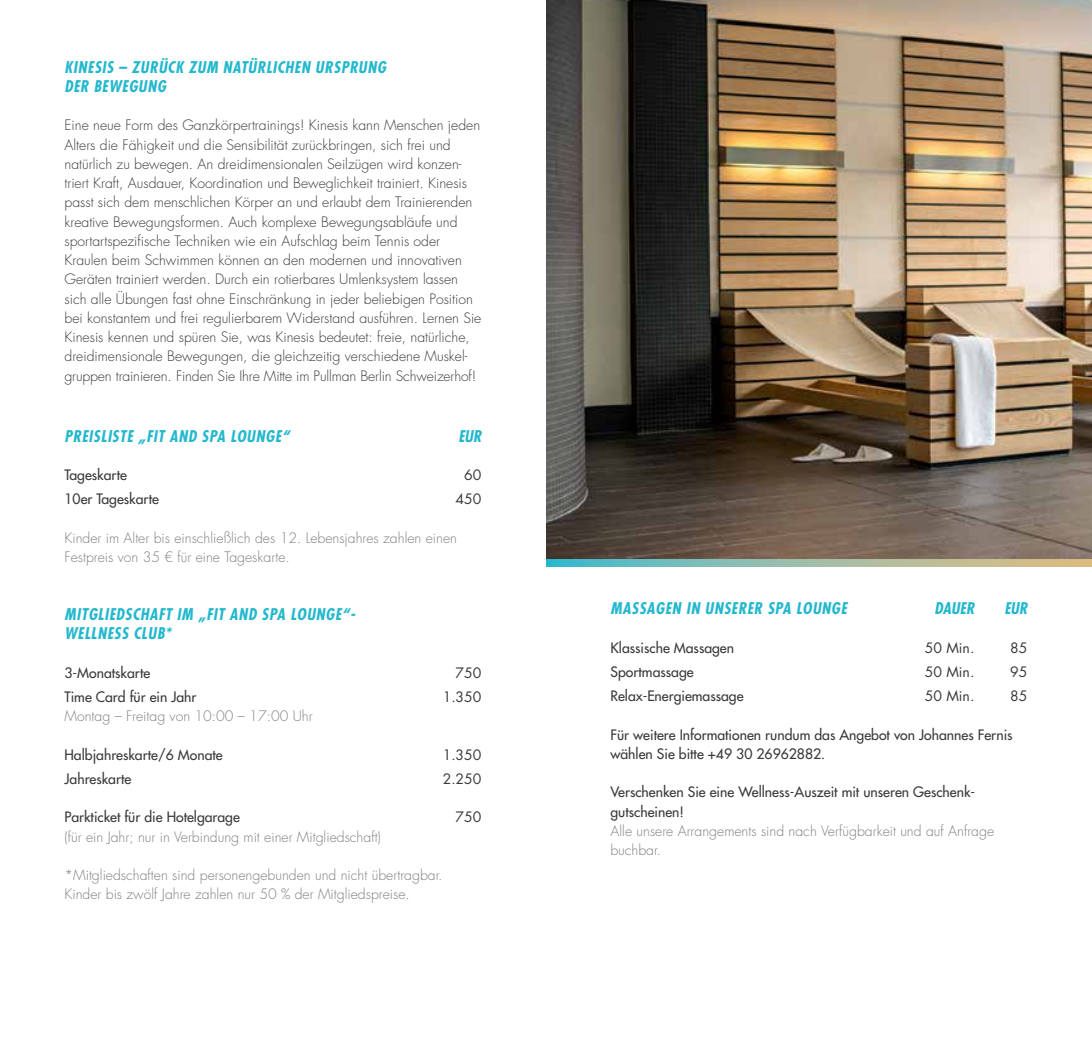
<style>
.page{position:relative;width:1092px;height:1042px;background:#fff}
.page>*{position:absolute;margin:0;border:0;box-sizing:border-box;transform-origin:0 0}
.t1{font:italic 700 condensed 15.75px/19.2px "Futura Std";letter-spacing:.04em;color:#24b8cd}
.t2{font:300 14px/19.2px "Futura Std";color:#3a3a39}
.t3{font:300 14px/19.2px "Futura Std";color:#7f7f7f}
.t4{font:500 14px/19.2px "Futura Std";color:#3a3a39}
.t5{font:14px "Futura Std";color:#3a3a39}
</style>
<div class="page">
<img style="left:546px;top:0;width:545px;height:559px">
<svg style="left:546px;top:559px;width:545px;height:8px"></svg>
<p class="t1" style="left:64px;top:57px;width:323px">KINESIS – ZURÜCK ZUM NATÜRLICHEN URSPRUNG<br>DER BEWEGUNG</p>
<p class="t2" style="left:64px;top:116px;width:418px">Eine neue Form des Ganzkörpertrainings! Kinesis kann Menschen jeden Alters die Fähigkeit und die Sensibilität zurückbringen, sich frei und natürlich zu bewegen. An dreidimensionalen Seilzügen wird konzen&shy;triert Kraft, Ausdauer, Koordination und Beweglichkeit trainiert. Kinesis passt sich dem menschlichen Körper an und erlaubt dem Trainierenden kreative Bewegungsformen. Auch komplexe Bewegungsabläufe und sportartspezifische Techniken wie ein Aufschlag beim Tennis oder Kraulen beim Schwimmen können an den modernen und innovativen Geräten trainiert werden. Durch ein rotierbares Umlenksystem lassen sich alle Übungen fast ohne Einschränkung in jeder beliebigen Position bei konstantem und frei regulierbarem Widerstand ausführen. Lernen Sie Kinesis kennen und spüren Sie, was Kinesis bedeutet: freie, natürliche, dreidimensionale Bewegungen, die gleichzeitig verschiedene Muskel&shy;gruppen trainieren. Finden Sie Ihre Mitte im Pullman Berlin Schweizerhof!</p>
<p class="t1" style="left:64px;top:426px;width:226px">PREISL ISTE „FIT AND SPA LOUNGE“</p>
<p class="t1" style="left:428px;top:426px;width:15px">EUR</p>
<p class="t4" style="left:64px;top:465px;width:64px">Tageskarte</p>
<p class="t5" style="left:464px;top:466px;width:19px">60</p>
<p class="t4" style="left:64px;top:489px;width:96px">10er Tageskarte</p>
<p class="t5" style="left:455px;top:490px;width:27px">450</p>
<p class="t3" style="left:64px;top:528px;width:394px">Kinder im Alter bis einschließlich des 12. Lebensjahres zahlen einen<br>Festpreis von 35 € für eine Tageskarte.</p>
<p class="t1" style="left:64px;top:605px;width:292px">MITGLIEDSCHAFT IM „FIT AND SPA LOUNGE“-<br>WELL NESS CL UB*</p>
<p class="t4" style="left:64px;top:663px;width:87px">3-Monatskarte</p>
<p class="t5" style="left:455px;top:663px;width:27px">750</p>
<p class="t4" style="left:64px;top:687px;width:133px">Time Card für ein Jahr</p>
<p class="t5" style="left:442px;top:688px;width:40px">1.350</p>
<p class="t3" style="left:64px;top:707px;width:250px">Montag – Freitag von 10:00 – 17:00 Uhr</p>
<p class="t4" style="left:64px;top:745px;width:160px">Halbjahreskarte/6 Monate</p>
<p class="t5" style="left:442px;top:745px;width:40px">1.350</p>
<p class="t4" style="left:64px;top:769px;width:68px">Jahreskarte</p>
<p class="t5" style="left:442px;top:769px;width:40px">2.250</p>
<p class="t4" style="left:64px;top:807px;width:177px">Parkticket für die Hotelgarage</p>
<p class="t5" style="left:455px;top:808px;width:27px">750</p>
<p class="t3" style="left:64px;top:827px;width:318px">(für ein Jahr; nur in Verbindung mit einer Mitgliedschaft)</p>
<p class="t3" style="left:64px;top:866px;width:379px">*Mitgliedschaften sind personengebunden und nicht übertragbar.<br>Kinder bis zwölf Jahre zahlen nur 50 % der Mitgliedspreise.</p>
<p class="t1" style="left:610px;top:599px;width:238px">MASSAGEN IN UNSERER SPA LOUNGE</p>
<p class="t1" style="left:934px;top:599px;width:12px">DAUEREUR</p>
<p class="t4" style="left:610px;top:638px;width:125px">Klassische Massagen</p>
<p class="t5" style="left:924px;top:638px;width:51px">50 Min.</p>
<p class="t5" style="left:1010px;top:638px;width:19px">85</p>
<p class="t4" style="left:610px;top:662px;width:85px">Sportmassage</p>
<p class="t5" style="left:924px;top:663px;width:51px">50 Min.</p>
<p class="t5" style="left:1010px;top:663px;width:19px">95</p>
<p class="t4" style="left:610px;top:686px;width:134px">Relax-Energiemassage</p>
<p class="t5" style="left:924px;top:687px;width:51px">50 Min.</p>
<p class="t5" style="left:1010px;top:687px;width:19px">85</p>
<p class="t4" style="left:610px;top:725px;width:403px">Für weitere Informationen rundum das Angebot von Johannes Fernis wählen Sie bitte +49 30 26962882.</p>
<p class="t4" style="left:610px;top:782px;width:366px">Verschenken Sie eine Wellness-Auszeit mit unseren Geschenk&shy;gutscheinen!</p>
<p class="t3" style="left:610px;top:821px;width:385px">Alle unsere Arrangements sind nach Verfügbarkeit und auf Anfrage buchbar.</p>
</div>
